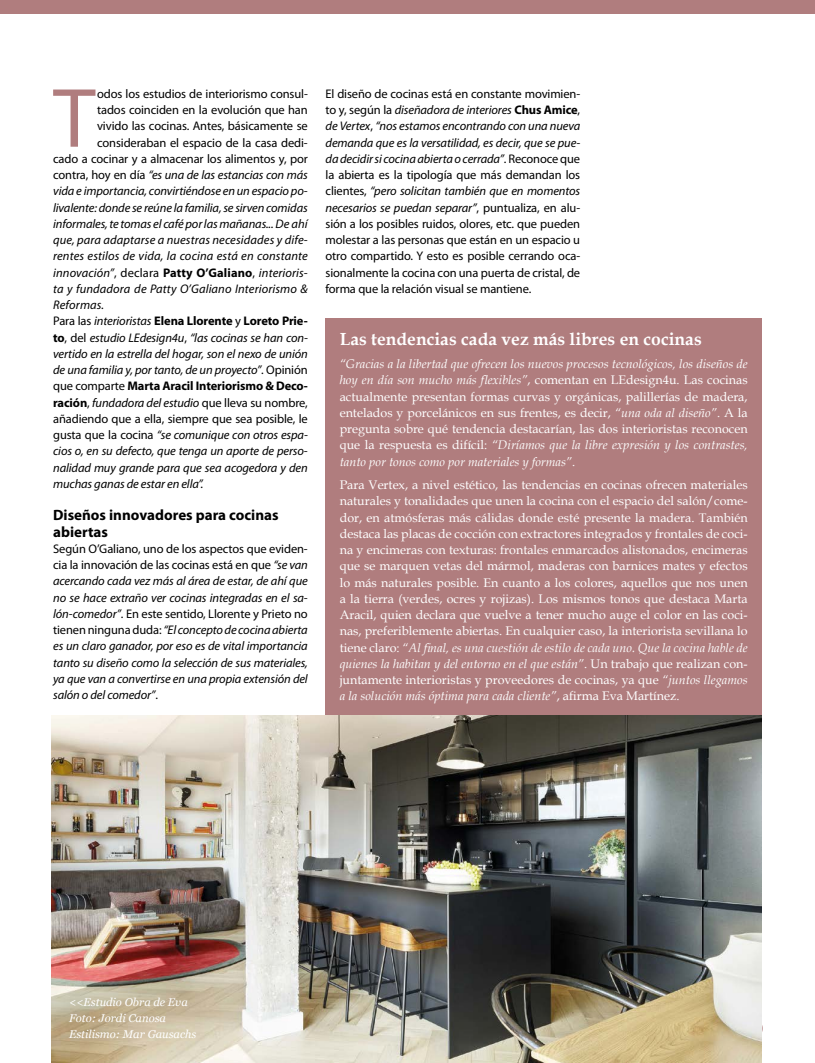
<style>
.page{position:relative;width:815px;height:1063px;background:#fff}
.page>*{position:absolute;margin:0;border:0;box-sizing:border-box;transform-origin:0 0}
.t1{font:84.88px "Myriad Pro";color:#b07d7e}
.t2{font:700 17.5px "Book Antiqua";color:#fff}
.t3{font:700 15px/16.2px "Myriad Pro";color:#000}
.t4{font:500 15px "Gotham";color:#b07d7e}
.t5{font:12.5px/16.2px "Book Antiqua";color:#fff;text-align:justify}
.t6{font:italic 12.5px/16.2px "Myriad Pro";letter-spacing:-.01em;color:#000;text-align:justify}
.t7{font:12.5px/16.2px "Myriad Pro";letter-spacing:-.01em;color:#000;text-align:justify}
.t8{font:italic 12.5px "Myriad Pro";letter-spacing:.01em;color:#000}
.t9{font:700 12.5px "Myriad Pro";letter-spacing:-.01em;color:#000}
.t10{font:italic 11.25px/16.2px "Georgia";color:#fff}
.s1{font-style:normal}
.s2{font-weight:700;font-style:normal}
.s3{font-weight:400}
.s4{font-weight:400;font-style:italic}
.s5{font-style:italic}
.s6{font-weight:700}
</style>
<div class="page">
<div style="left:0;top:0;width:815px;height:14px;background:#b07d7e"></div>
<div style="left:326px;top:318px;width:436px;height:420px;background:#b07d7e"></div>
<img style="left:51px;top:716px;width:711px;height:347px">
<h1 class="t1" style="left:53px;top:66px;width:44px">T</h1>
<p class="t7" style="left:97px;top:85px;width:212px">odos los estudios de interiorismo consul-</p>
<p class="t7" style="left:97px;top:102px;width:212px">tados coinciden en la evolución que han</p>
<p class="t7" style="left:97px;top:118px;width:212px">vivido las cocinas. Antes, básicamente se</p>
<p class="t7" style="left:97px;top:134px;width:212px">consideraban el espacio de la casa dedi-</p>
<p class="t7" style="left:53px;top:150px;width:256px">cado a cocinar y a almacenar los alimentos y, por</p>
<p class="t6" style="left:53px;top:167px;width:256px"><span class="s1">contra, hoy en día</span> “es una de las estancias con más</p>
<p class="t6" style="left:53px;top:183px;width:256px">vida e importancia, convirtiéndose en un espacio po-</p>
<p class="t6" style="left:53px;top:199px;width:256px">livalente: donde se reúne la familia, se sirven comidas</p>
<p class="t6" style="left:53px;top:215px;width:256px">informales, te tomas el café por las mañanas... De ahí</p>
<p class="t8" style="left:53px;top:232px;width:256px">que, para adaptarse a nuestras necesidades y dife-</p>
<p class="t8" style="left:53px;top:249px;width:256px">rentes estilos de vida, la cocina está en constante</p>
<p class="t8" style="left:53px;top:265px;width:256px">innovación”<span class="s1">, declara</span> <span class="s2">Patty O’Galiano</span><span class="s1">,</span> interioris-</p>
<p class="t8" style="left:53px;top:281px;width:256px">ta y fundadora de Patty O’Galiano Interiorismo &amp;</p>
<p class="t8" style="left:53px;top:297px;width:53px">Reformas.</p>
<p class="t9" style="left:53px;top:313px;width:256px"><span class="s3">Para las</span> <span class="s4">interioristas</span> Elena Llorente <span class="s3">y</span> Loreto Prie-</p>
<p class="t6" style="left:53px;top:329px;width:256px"><span class="s2">to</span><span class="s1">, del</span> estudio LEdesign4u<span class="s1">,</span> “las cocinas se han con-</p>
<p class="t6" style="left:53px;top:345px;width:256px">vertido en la estrella del hogar, son el nexo de unión</p>
<p class="t6" style="left:53px;top:362px;width:256px">de una familia y, por tanto, de un proyecto”<span class="s1">. Opinión</span></p>
<p class="t9" style="left:53px;top:378px;width:256px"><span class="s3">que comparte</span> Marta Aracil Interiorismo &amp; Deco-</p>
<p class="t6" style="left:53px;top:394px;width:256px"><span class="s2">ración</span><span class="s1">,</span> fundadora del estudio <span class="s1">que lleva su nombre,</span></p>
<p class="t7" style="left:53px;top:410px;width:256px">añadiendo que a ella, siempre que sea posible, le</p>
<p class="t6" style="left:53px;top:427px;width:256px"><span class="s1">gusta que la cocina</span> “se comunique con otros espa-</p>
<p class="t6" style="left:53px;top:443px;width:256px">cios o, en su defecto, que tenga un aporte de perso-</p>
<p class="t6" style="left:53px;top:459px;width:256px">nalidad muy grande para que sea acogedora y den</p>
<p class="t6" style="left:53px;top:475px;width:152px">muchas ganas de estar en ella”.</p>
<p class="t3" style="left:53px;top:507px;width:227px">Diseños innovadores para cocinas abiertas</p>
<p class="t6" style="left:53px;top:540px;width:256px"><span class="s1">Según O’Galiano, uno de los aspectos que eviden&shy;cia la innovación de las cocinas está en que</span> “se van acercando cada vez más al área de estar, de ahí que no se hace extraño ver cocinas integradas en el sa&shy;lón-comedor”<span class="s1">. En este sentido, Llorente y Prieto no tienen ninguna duda:</span> “El concepto de cocina abierta es un claro ganador, por eso es de vital importancia tanto su diseño como la selección de sus materiales, ya que van a convertirse en una propia extensión del salón o del comedor”<span class="s1">.</span></p>
<p class="t7" style="left:326px;top:85px;width:256px">El diseño de cocinas está en constante movimien&shy;to y, según la <span class="s5">diseñadora de interiores</span> <span class="s6">Chus Amice</span>, <span class="s5">de Vertex</span>, <span class="s5">“nos estamos encontrando con una nueva demanda que es la versatilidad, es decir, que se pue&shy;da decidir si cocina abierta o cerrada”</span>. Reconoce que la abierta es la tipología que más demandan los clientes, <span class="s5">“pero solicitan también que en momentos necesarios se puedan separar”</span>, puntualiza, en alu&shy;sión a los posibles ruidos, olores, etc. que pueden molestar a las personas que están en un espacio u otro compartido. Y esto es posible cerrando oca&shy;sionalmente la cocina con una puerta de cristal, de forma que la relación visual se mantiene.</p>
<h2 class="t2" style="left:340px;top:327px;width:364px">Las tendencias cada vez más libres en cocinas</h2>
<p class="t5" style="left:340px;top:356px;width:409px"><span class="s5">“Gracias a la libertad que ofrecen los nuevos procesos tecnológicos, los diseños de hoy en día son mucho más flexibles”</span>, comentan en LEdesign4u. Las cocinas actualmente presentan formas curvas y orgánicas, palillerías de madera, entelados y porcelánicos en sus frentes, es decir, <span class="s5">“una oda al diseño”</span>. A la pregunta sobre qué tendencia destacarían, las dos interioristas reconocen que la respuesta es difícil: <span class="s5">“Diríamos que la libre expresión y los contrastes, tanto por tonos como por materiales y formas”</span>.</p>
<p class="t5" style="left:340px;top:476px;width:409px">Para Vertex, a nivel estético, las tendencias en cocinas ofrecen materiales naturales y tonalidades que unen la cocina con el espacio del salón/come&shy;dor, en atmósferas más cálidas donde esté presente la madera. También destaca las placas de cocción con extractores integrados y frontales de coci&shy;na y encimeras con texturas: frontales enmarcados alistonados, encimeras que se marquen vetas del mármol, maderas con barnices mates y efectos lo más naturales posible. En cuanto a los colores, aquellos que nos unen a la tierra (verdes, ocres y rojizas). Los mismos tonos que destaca Marta Aracil, quien declara que vuelve a tener mucho auge el color en las coci&shy;nas, preferiblemente abiertas. En cualquier caso, la interiorista sevillana lo tiene claro: <span class="s5">“Al final, es una cuestión de estilo de cada uno. Que la cocina hable de quienes la habitan y del entorno en el que están”</span>. Un trabajo que realizan con&shy;juntamente interioristas y proveedores de cocinas, ya que <span class="s5">“juntos llegamos a la solución más óptima para cada cliente”</span>, afirma Eva Martínez.</p>
<p class="t10" style="left:69px;top:994px;width:129px">&lt;&lt;Estudio Obra de Eva<br>Foto: Jordi Canosa<br>Estilismo: Mar Gausachs</p>
<p class="t4" style="left:745px;top:1018px;width:21px">39</p>
</div>
